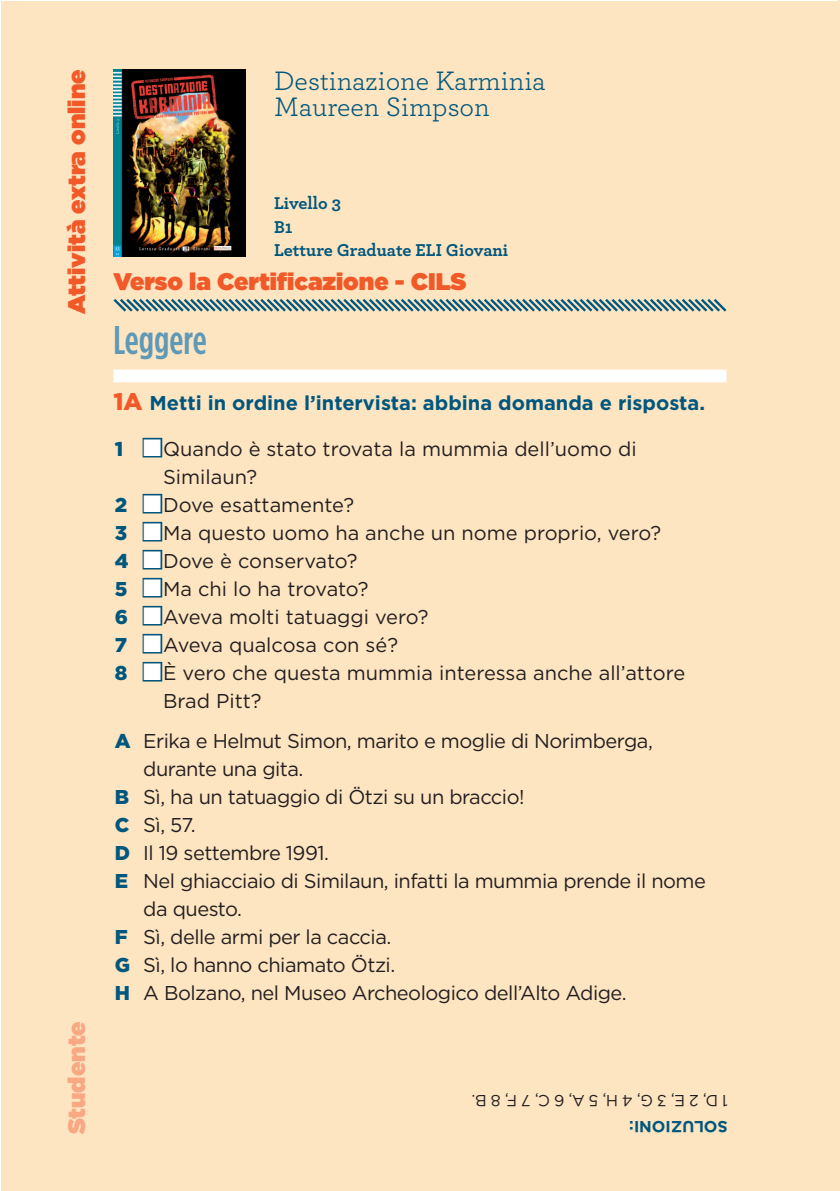
<style>
.page{position:relative;width:840px;height:1191px;background:#fff}
.page>*{position:absolute;margin:0;border:0;box-sizing:border-box;transform-origin:0 0}
.t1{font:500 condensed 40px "Gotham HTF";color:#5e99b8}
.t2{font:28px/25.6px "Archer";color:#00577e}
.t3{font:900 24px "Gotham HTF";color:#f15929}
.t4{font:900 24px "Gotham HTF";color:#f8a983}
.t5{font:20px "Gotham HTF";letter-spacing:-.025em;color:#231f20}
.t6{font:20px "Gotham HTF";color:#231f20}
.t7{font:700 20px "Gotham HTF";color:#00577e}
.t8{font:20px "Gotham HTF";letter-spacing:-.005em;color:#231f20}
.t9{font:700 18px/23.6px "Archer";color:#00577e}
.t10{font:16px "Gotham HTF";color:#231f20}
.t11{font:700 16px "Gotham HTF";color:#00577e}
.s1{font-weight:900;font-size:24px;color:#f15929}
.s2{font-weight:900;color:#00577e}
.s3{color:#fff}
</style>
<div class="page">
<div style="left:1px;top:1px;width:838px;height:1190px;background:#fee5c1"></div>
<hr style="left:838px;top:0;width:1px;height:1189px;background:#fee5c1">
<svg style="left:113px;top:299px;width:614px;height:13px"></svg>
<img style="left:113px;top:69px;width:132px;height:187px">
<div style="left:113px;top:369px;width:613px;height:13px;background:#fff"></div>
<div style="left:142px;top:438px;width:20px;height:19px;border:3px solid #00577e"></div>
<div style="left:142px;top:494px;width:20px;height:19px;border:3px solid #00577e"></div>
<div style="left:142px;top:522px;width:20px;height:19px;border:3px solid #00577e"></div>
<div style="left:142px;top:550px;width:20px;height:19px;border:3px solid #00577e"></div>
<div style="left:142px;top:578px;width:20px;height:19px;border:3px solid #00577e"></div>
<div style="left:142px;top:606px;width:20px;height:19px;border:3px solid #00577e"></div>
<div style="left:142px;top:634px;width:20px;height:19px;border:3px solid #00577e"></div>
<div style="left:142px;top:662px;width:20px;height:19px;border:3px solid #00577e"></div>
<p class="t3" style="left:63px;top:314px;width:246px;rotate:-90deg">Attività extra online</p>
<h2 class="t2" style="left:274px;top:67px;width:273px">Destinazione Karminia<br>Maureen Simpson</h2>
<p class="t9" style="left:274px;top:190px;width:236px">Livello 3<br>B1<br>Letture Graduate ELI Giovani</p>
<p class="t3" style="left:113px;top:268px;width:354px">Verso la Certificazione - CILS</p>
<h1 class="t1" style="left:113px;top:318px;width:95px">Leggere</h1>
<p class="t7" style="left:113px;top:392px;width:592px"><span class="s1">1A</span> Metti in ordine l’intervista: abbina domanda e risposta.</p>
<p class="t4" style="left:63px;top:1134px;width:114px;rotate:-90deg">Studente</p>
<p class="t6" style="left:115px;top:438px;width:523px"><span class="s2">1</span> <span class="s3">■</span>Quando è stato trovata la mummia dell’uomo di</p>
<p class="t6" style="left:163px;top:466px;width:95px">Similaun?</p>
<p class="t6" style="left:115px;top:494px;width:240px"><span class="s2">2</span> <span class="s3">■</span>Dove esattamente?</p>
<p class="t6" style="left:115px;top:522px;width:547px"><span class="s2">3</span> <span class="s3">■</span>Ma questo uomo ha anche un nome proprio, vero?</p>
<p class="t8" style="left:115px;top:550px;width:244px"><span class="s2">4</span> <span class="s3">■</span>Dove è conservato?</p>
<p class="t6" style="left:115px;top:578px;width:255px"><span class="s2">5</span> <span class="s3">■</span>Ma chi lo ha trovato?</p>
<p class="t6" style="left:115px;top:606px;width:315px"><span class="s2">6</span> <span class="s3">■</span>Aveva molti tatuaggi vero?</p>
<p class="t6" style="left:115px;top:634px;width:284px"><span class="s2">7</span> <span class="s3">■</span>Aveva qualcosa con sé?</p>
<p class="t6" style="left:115px;top:662px;width:571px"><span class="s2">8</span> <span class="s3">■</span>È vero che questa mummia interessa anche all’attore</p>
<p class="t6" style="left:163px;top:690px;width:100px">Brad Pitt?</p>
<p class="t5" style="left:115px;top:730px;width:539px"><span class="s2">A</span> Erika e Helmut Simon, marito e moglie di Norimberga,</p>
<p class="t5" style="left:143px;top:758px;width:162px">durante una gita.</p>
<p class="t5" style="left:115px;top:786px;width:411px"><span class="s2">B</span> Sì, ha un tatuaggio di Ötzi su un braccio!</p>
<p class="t5" style="left:115px;top:814px;width:82px"><span class="s2">C</span> Sì, 57.</p>
<p class="t5" style="left:115px;top:842px;width:215px"><span class="s2">D</span> Il 19 settembre 1991.</p>
<p class="t5" style="left:115px;top:870px;width:592px"><span class="s2">E</span> Nel ghiacciaio di Similaun, infatti la mummia prende il nome</p>
<p class="t5" style="left:143px;top:898px;width:100px">da questo.</p>
<p class="t5" style="left:115px;top:926px;width:278px"><span class="s2">F</span> Sì, delle armi per la caccia.</p>
<p class="t5" style="left:115px;top:954px;width:282px"><span class="s2">G</span> Sì, lo hanno chiamato Ötzi.</p>
<p class="t5" style="left:115px;top:982px;width:513px"><span class="s2">H</span> A Bolzano, nel Museo Archeologico dell’Alto Adige.</p>
<p class="t10" style="left:727px;top:1109px;width:257px;rotate:-180deg">1 D, 2 E, 3 G, 4 H, 5 A, 6 C, 7 F, 8 B.</p>
<p class="t11" style="left:727px;top:1135px;width:100px;rotate:-180deg">SOLUZIONI:</p>
</div>
